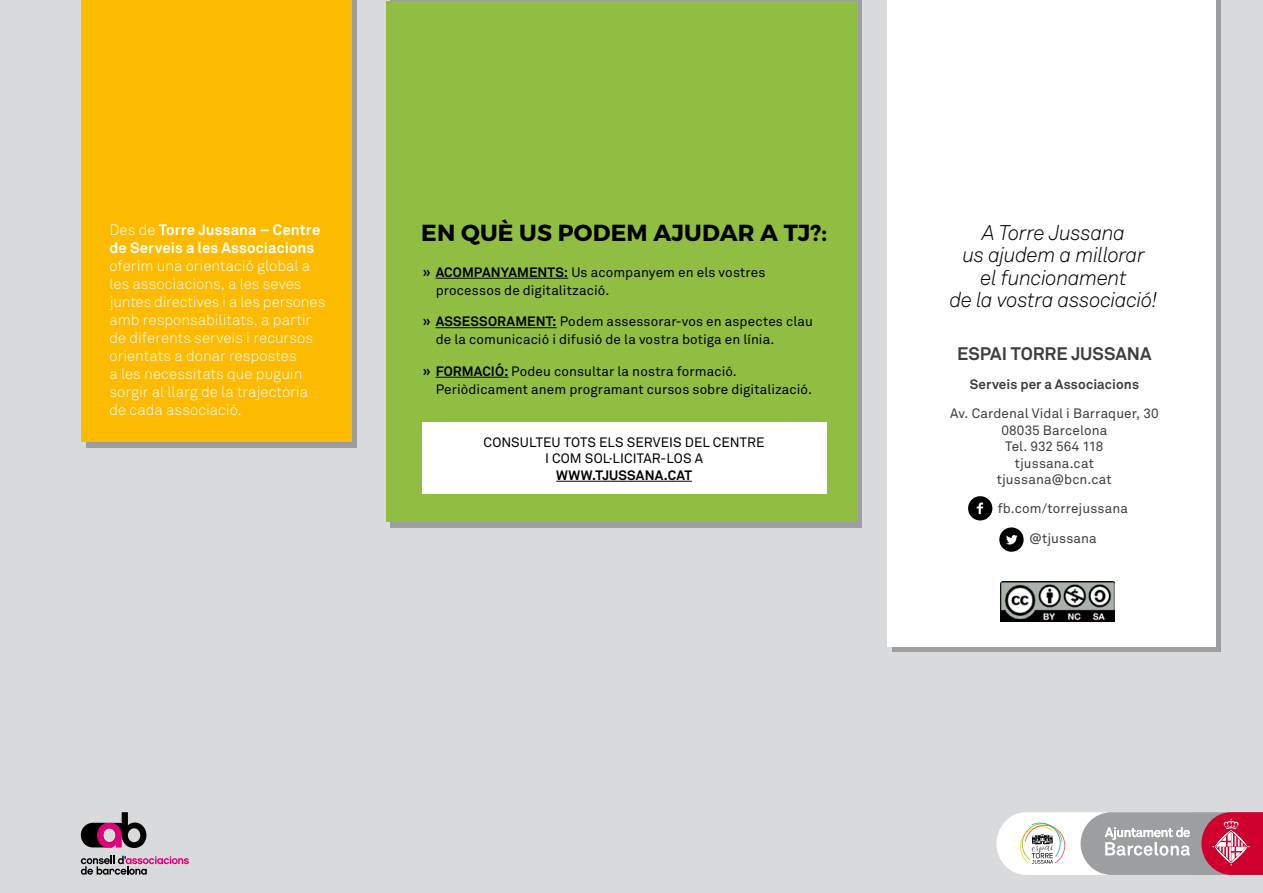
<style>
.page{position:relative;width:1263px;height:893px;background:#d9dadb}
.page>*{position:absolute;margin:0;border:0;box-sizing:border-box;transform-origin:0 0}
.TITOL{font:700 23.25px "Montserrat";letter-spacing:.01em;color:#000}
.DESTACAT{font:italic 21px "Akkurat Light Pro";letter-spacing:-.025em;color:#000}
.COS_texte{font:700 18px "Akkurat Pro";letter-spacing:-.005em;color:#3e3d40}
.COS_texte-2{font:15px/18px "Akkurat Light Pro";color:#fff}
.LLISTA_Recomanacions{font:13.5px/18px "Akkurat Pro";letter-spacing:.01em;color:#000}
.COS_texte-3{font:13.5px "Akkurat Pro";letter-spacing:.01em;color:#3e3d40}
.COS_texte-4{font:700 13.5px "Akkurat Pro";letter-spacing:.01em;color:#3e3d40}
.LLISTA_Recomanacions-2{font:700 13.5px "Akkurat Pro";letter-spacing:.01em;color:#000}
.s1{font-family:"Akkurat Pro";font-weight:700}
.s2{font-weight:700}
</style>
<div class="page">
<svg style="left:892px;top:0;width:328px;height:652px;background:#aeb0b0"></svg>
<div style="left:887px;top:0;width:328px;height:646px;background:#fff"></div>
<img style="left:1001px;top:581px;width:114px;height:40px">
<svg style="left:968px;top:496px;width:24px;height:24px"></svg>
<svg style="left:999px;top:527px;width:25px;height:25px"></svg>
<svg style="left:87px;top:0;width:270px;height:448px;background:#aaa286"></svg>
<div style="left:81px;top:0;width:270px;height:441px;background:#fcba00"></div>
<div style="left:386px;top:1px;width:472px;height:521px;background:#90be43"></div>
<hr style="left:436px;top:278px;width:132px;height:1px;background:#000">
<hr style="left:436px;top:327px;width:121px;height:1px;background:#000">
<hr style="left:436px;top:377px;width:72px;height:1px;background:#000">
<div style="left:422px;top:422px;width:404px;height:71px;background:#fff"></div>
<hr style="left:556px;top:481px;width:136px;height:1px;background:#000">
<svg style="left:81px;top:856px;width:108px;height:19px"></svg>
<svg style="left:81px;top:812px;width:65px;height:36px"></svg>
<svg style="left:996px;top:812px;width:267px;height:63px;background:#c9a5ad"></svg>
<p class="COS_texte-2" style="left:109px;top:221px;width:217px">Des de <span class="s1">Torre Jussana – Centre de Serveis a les Associacions </span>oferim una orientació global a les associacions, a les seves juntes directives i a les persones amb responsabilitats, a partir de diferents serveis i recursos orientats a donar respostes<br>a les necessitats que puguin sorgir al llarg de la trajectòria de cada associació.</p>
<p class="TITOL" style="left:421px;top:219px;width:407px">EN QUÈ US PODEM AJUDAR A TJ?:</p>
<p class="LLISTA_Recomanacions" style="left:436px;top:263px;width:331px;text-indent:-13px"><span class="s2">» ACOMPANYAMENTS:</span> Us acompanyem en els vostres processos de digitalització.</p>
<p class="LLISTA_Recomanacions" style="left:436px;top:313px;width:379px;text-indent:-13px"><span class="s2">» ASSESSORAMENT:</span> Podem assessorar-vos en aspectes clau de la comunicació i difusió de la vostra botiga en línia.</p>
<p class="LLISTA_Recomanacions" style="left:436px;top:362px;width:378px;text-indent:-13px"><span class="s2">» FORMACIÓ:</span> Podeu consultar la nostra formació.<br>Periòdicament anem programant cursos sobre digitalizació.</p>
<p class="LLISTA_Recomanacions" style="left:484px;top:433px;width:283px">CONSULTEU TOTS ELS SERVEIS DEL CENTRE</p>
<p class="LLISTA_Recomanacions" style="left:545px;top:450px;width:160px">I COM SOL·LICITAR-LOS A</p>
<p class="LLISTA_Recomanacions-2" style="left:556px;top:467px;width:137px">WWW.TJUSSANA.CAT</p>
<p class="DESTACAT" style="left:982px;top:220px;width:145px">A Torre Jussana</p>
<p class="DESTACAT" style="left:962px;top:242px;width:184px">us ajudem a millorar</p>
<p class="DESTACAT" style="left:981px;top:265px;width:148px">el funcionament</p>
<p class="DESTACAT" style="left:950px;top:287px;width:209px">de la vostra associació!</p>
<p class="COS_texte" style="left:957px;top:342px;width:196px">ESPAI TORRE JUSSANA</p>
<p class="COS_texte-4" style="left:970px;top:376px;width:171px">Serveis per a Associacions</p>
<p class="COS_texte-3" style="left:950px;top:406px;width:210px">Av. Cardenal Vidal i Barraquer, 30</p>
<p class="COS_texte-3" style="left:1001px;top:422px;width:107px">08035 Barcelona</p>
<p class="COS_texte-3" style="left:1005px;top:439px;width:100px">Tel. 932 564 118</p>
<p class="COS_texte-3" style="left:1015px;top:455px;width:81px">tjussana.cat</p>
<p class="COS_texte-3" style="left:997px;top:472px;width:116px">tjussana@bcn.cat</p>
<p class="COS_texte-3" style="left:998px;top:501px;width:132px">fb.com/torrejussana</p>
<p class="COS_texte-3" style="left:1029px;top:530px;width:69px">@tjussana</p>
</div>
